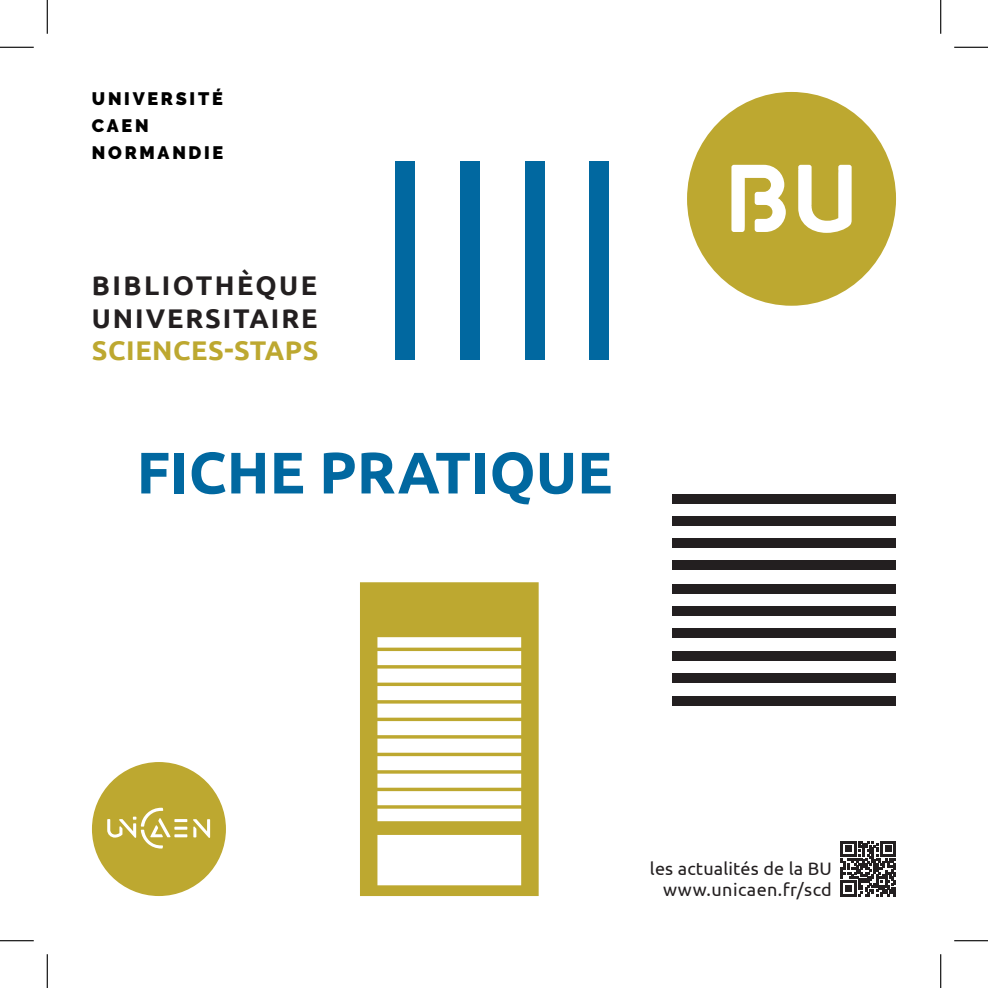
<style>
.page{position:relative;width:988px;height:988px;background:#fff}
.page>*{position:absolute;margin:0;border:0;box-sizing:border-box;transform-origin:0 0}
.t1{font:700 58.5px "Ubuntu";color:#0168a0}
.t2{font:700 27px/32.4px "Ubuntu";letter-spacing:.07em;color:#231f20}
.t3{font:700 27px "Ubuntu";letter-spacing:.02em;color:#bda830}
.t4{font:18px/21.6px "Ubuntu";letter-spacing:.01em;color:#231f20;text-align:right}
.t5{font:900 18px/27px "Raleway";letter-spacing:.15em;color:#000}
</style>
<div class="page">
<svg style="left:687px;top:92px;width:209px;height:214px;fill:#bda830"></svg>
<svg style="left:92px;top:762px;width:134px;height:134px"></svg>
<svg style="left:360px;top:582px;width:178px;height:314px"></svg>
<div style="left:395px;top:162px;width:20px;height:198px;background:#0168a0"></div>
<div style="left:525px;top:162px;width:20px;height:198px;background:#0168a0"></div>
<div style="left:460px;top:162px;width:20px;height:198px;background:#0168a0"></div>
<div style="left:589px;top:162px;width:20px;height:198px;background:#0168a0"></div>
<div style="left:672px;top:494px;width:224px;height:9px;background:#231f20"></div>
<div style="left:672px;top:538px;width:223px;height:9px;background:#231f20"></div>
<div style="left:672px;top:583px;width:224px;height:10px;background:#231f20"></div>
<div style="left:672px;top:628px;width:224px;height:9px;background:#231f20"></div>
<div style="left:672px;top:673px;width:224px;height:9px;background:#231f20"></div>
<div style="left:672px;top:516px;width:224px;height:10px;background:#231f20"></div>
<div style="left:672px;top:560px;width:223px;height:10px;background:#231f20"></div>
<div style="left:672px;top:606px;width:224px;height:10px;background:#231f20"></div>
<div style="left:672px;top:651px;width:224px;height:9px;background:#231f20"></div>
<div style="left:672px;top:696px;width:224px;height:9px;background:#231f20"></div>
<svg style="left:840px;top:841px;width:55px;height:55px"></svg>
<svg style="left:0;top:46px;width:34px;height:1px"></svg>
<svg style="left:954px;top:46px;width:33px;height:1px"></svg>
<svg style="left:0;top:941px;width:34px;height:1px"></svg>
<svg style="left:954px;top:941px;width:33px;height:1px"></svg>
<svg style="left:46px;top:0;width:1px;height:34px"></svg>
<svg style="left:46px;top:954px;width:1px;height:33px"></svg>
<svg style="left:941px;top:0;width:1px;height:34px"></svg>
<svg style="left:941px;top:954px;width:1px;height:33px"></svg>
<hr style="left:0;top:47px;width:34px;height:1px;background:#000">
<hr style="left:954px;top:47px;width:33px;height:1px;background:#000">
<hr style="left:0;top:940px;width:34px;height:1px;background:#000">
<hr style="left:954px;top:940px;width:33px;height:1px;background:#000">
<hr style="left:47px;top:0;width:1px;height:34px;background:#000">
<hr style="left:47px;top:954px;width:1px;height:33px;background:#000">
<hr style="left:940px;top:0;width:1px;height:34px;background:#000">
<hr style="left:940px;top:954px;width:1px;height:33px;background:#000">
<p class="t5" style="left:92px;top:85px;width:133px">UNIVERSITÉ<br>CAEN<br>NORMANDIE</p>
<h2 class="t2" style="left:92px;top:269px;width:227px">BIBLIOTHÈQUE<br>UNIVERSITAIRE</h2>
<h2 class="t3" style="left:92px;top:334px;width:228px">SCIENCES-STAPS</h2>
<h1 class="t1" style="left:137px;top:437px;width:477px">FICHE PRATIQUE</h1>
<p class="t4" style="left:650px;top:857px;width:183px">les actualités de la BU www.unicaen.fr/scd</p>
</div>
